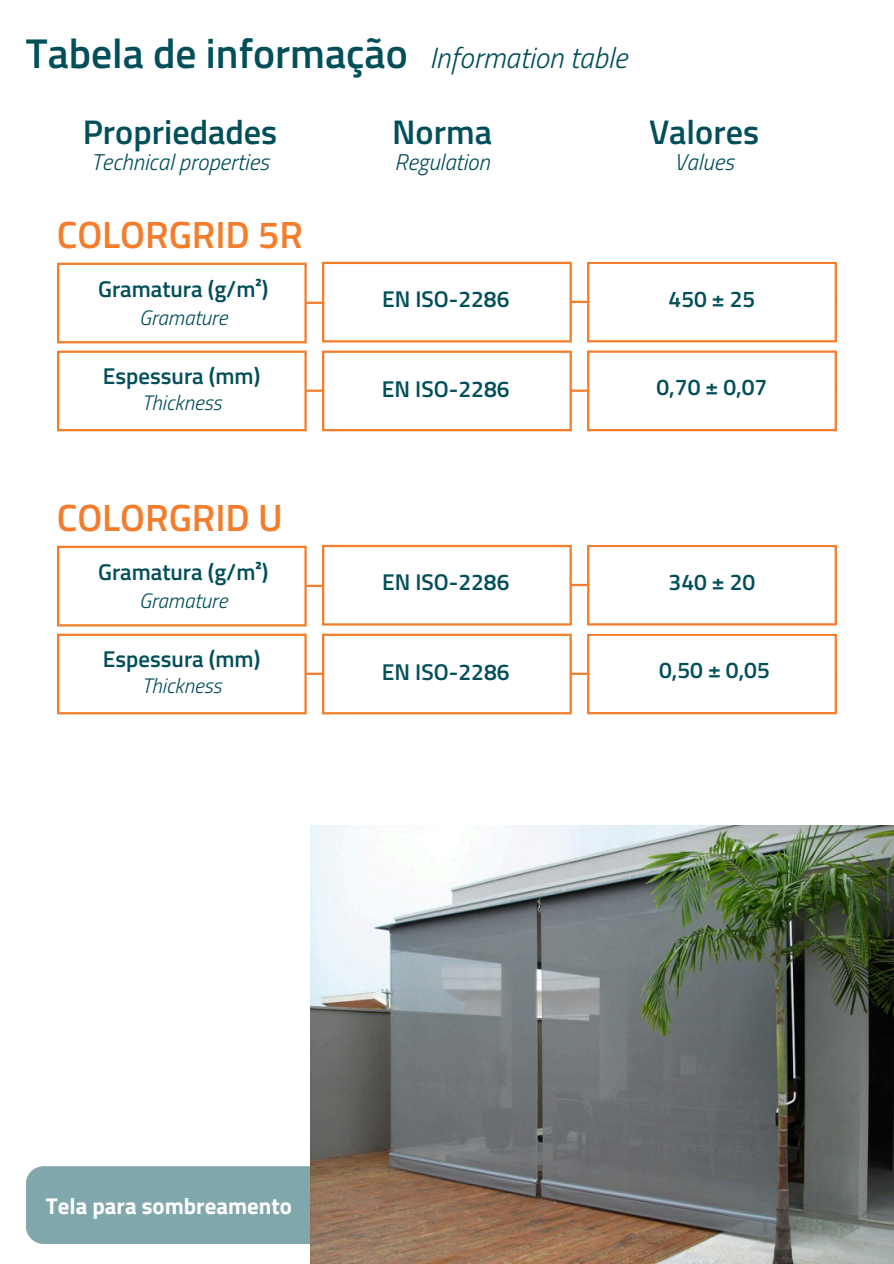
<style>
.page{position:relative;width:894px;height:1264px;background:#fff}
.page>*{position:absolute;margin:0;border:0;box-sizing:border-box;transform-origin:0 0}
.t1{font:600 41.55px "Titillium Web";color:#024f5a}
.t2{font:600 37.95px "Titillium Web";color:#f47d2c}
.t3{font:600 34.2px "Titillium Web";color:#024f5a}
.t4{font:italic 300 29.1px "Titillium Web";color:#024f5a}
.t5{font:600 22.8px "Titillium Web";color:#024f5a}
.t6{font:italic 300 22.8px "Titillium Web";color:#024f5a}
.t7{font:700 22.8px "Titillium Web";color:#fff}
.t8{font:italic 300 20.85px "Titillium Web";color:#024f5a}
</style>
<div class="page">
<svg style="left:57px;top:262px;width:779px;height:170px"></svg>
<div style="left:26px;top:1166px;width:284px;height:77px;background:#80a7ac"></div>
<svg style="left:57px;top:545px;width:779px;height:170px"></svg>
<img style="left:310px;top:826px;width:583px;height:437px">
<h4 class="t1" style="left:26px;top:21px;width:383px">Tabela de informação</h4>
<p class="t4" style="left:429px;top:35px;width:199px">Information table</p>
<p class="t3" style="left:83px;top:105px;width:196px">Propriedades</p>
<h6 class="t3" style="left:392px;top:105px;width:101px">Norma</h6>
<p class="t3" style="left:648px;top:105px;width:112px">Valores</p>
<p class="t6" style="left:91px;top:144px;width:179px">Technical properties</p>
<p class="t6" style="left:394px;top:144px;width:97px">Regulation</p>
<h5 class="t6" style="left:674px;top:144px;width:61px">Values</h5>
<h6 class="t2" style="left:57px;top:205px;width:248px">COLORGRID 5R</h6>
<h3 class="t5" style="left:98px;top:271px;width:172px">Gramatura (g/m²)</h3>
<p class="t8" style="left:139px;top:302px;width:90px">Gramature</p>
<h3 class="t5" style="left:103px;top:358px;width:159px">Espessura (mm)</h3>
<p class="t8" style="left:142px;top:386px;width:81px">Thickness</p>
<p class="t2" style="left:57px;top:488px;width:228px">COLORGRID U</p>
<p class="t5" style="left:98px;top:554px;width:172px">Gramatura (g/m²)</p>
<h6 class="t8" style="left:139px;top:585px;width:90px">Gramature</h6>
<h1 class="t5" style="left:103px;top:641px;width:159px">Espessura (mm)</h1>
<p class="t8" style="left:142px;top:669px;width:81px">Thickness</p>
<h3 class="t5" style="left:382px;top:281px;width:129px">EN ISO-2286</h3>
<p class="t5" style="left:668px;top:281px;width:88px">450 ± 25</p>
<h1 class="t5" style="left:382px;top:371px;width:129px">EN ISO-2286</h1>
<p class="t5" style="left:656px;top:369px;width:112px">0,70 ± 0,07</p>
<p class="t5" style="left:382px;top:564px;width:129px">EN ISO-2286</p>
<h6 class="t5" style="left:668px;top:564px;width:88px">340 ± 20</h6>
<h6 class="t5" style="left:382px;top:653px;width:129px">EN ISO-2286</h6>
<p class="t5" style="left:658px;top:652px;width:112px">0,50 ± 0,05</p>
<h5 class="t7" style="left:46px;top:1187px;width:247px">Tela para sombreamento</h5>
</div>
